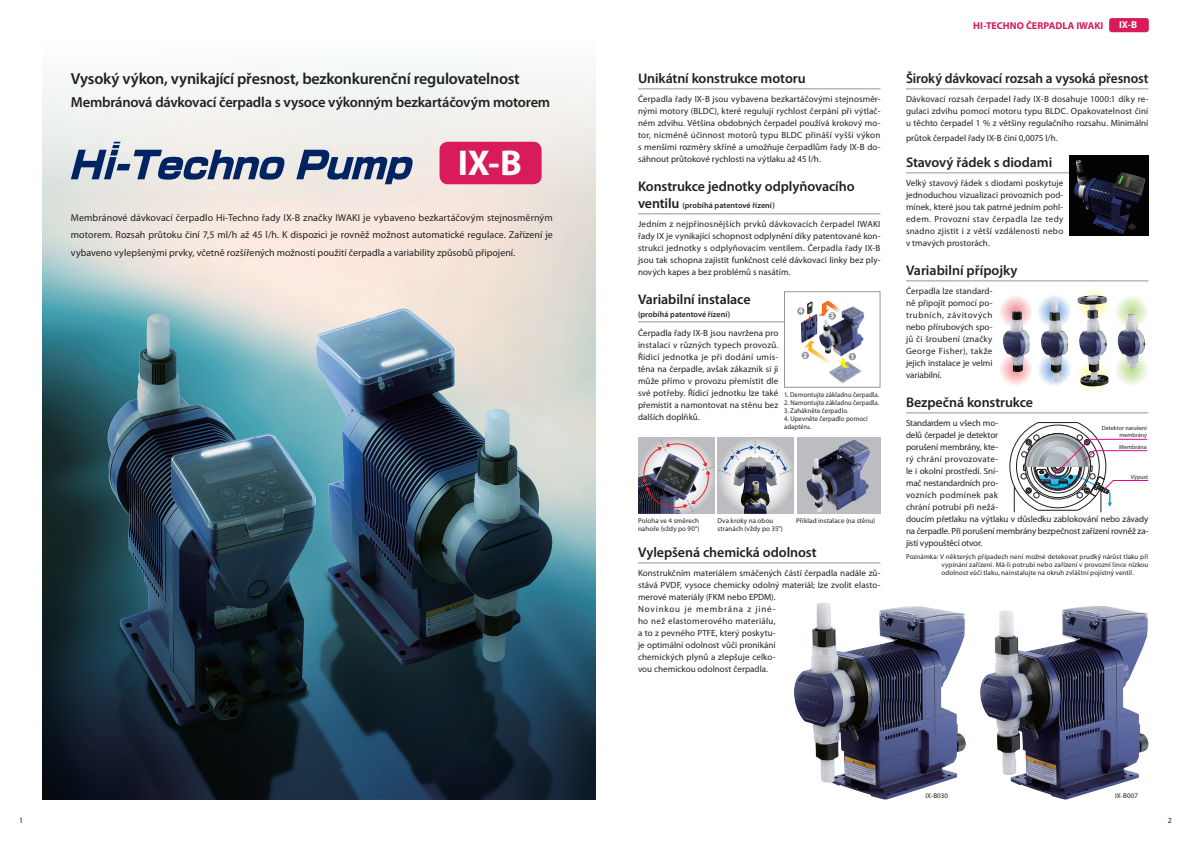
<style>
.page{position:relative;width:1191px;height:842px;background:#fff}
.page>*{position:absolute;margin:0;border:0;box-sizing:border-box;transform-origin:0 0}
.t1{font:700 36px "Myriad Pro";color:#fff}
.t2{font:600 16px "Myriad Pro";letter-spacing:-.015em;color:#231f20}
.t3{font:600 14.5px "Myriad Pro";letter-spacing:-.015em;color:#231f20}
.t4{font:600 14px "Myriad Pro";letter-spacing:-.005em;color:#231f20}
.t5{font:600 14px "Myriad Pro";letter-spacing:-.005em;color:#231f20;scale:.96 1}
.t6{font:10px/17.5px "Myriad Pro";color:#231f20;text-align:justify}
.t7{font:700 10px "Myriad Pro";color:#d91a5b}
.t8{font:700 10px "Myriad Pro";color:#fff}
.t9{font:9px/12px "Myriad Pro";letter-spacing:.005em;color:#231f20;text-align:justify}
.t10{font:600 8px "Myriad Pro";letter-spacing:.01em;color:#231f20}
.t11{font:8px "Myriad Pro";color:#231f20}
.t12{font:700 7.3px "Myriad Pro";color:#fff}
.t13{font:7px/8px "Myriad Pro";letter-spacing:.015em;color:#231f20}
.t14{font:7px/8px "Myriad Pro";letter-spacing:.015em;color:#231f20;scale:.95 1}
.t15{font:6px/7.2px "Myriad Pro";color:#231f20;text-align:right}
.s1{font-size:14px}
</style>
<div class="page">
<img style="left:43px;top:66px;width:552px;height:733px">
<div style="left:1109px;top:18px;width:39px;height:14px;background:#d91a5b;border-radius:3px"></div>
<hr style="left:638px;top:88px;width:242px;height:1px;background:#939598">
<hr style="left:638px;top:213px;width:242px;height:1px;background:#939598">
<hr style="left:638px;top:321px;width:146px;height:1px;background:#939598">
<hr style="left:638px;top:562px;width:242px;height:1px;background:#939598">
<hr style="left:906px;top:88px;width:242px;height:1px;background:#939598">
<hr style="left:906px;top:172px;width:163px;height:1px;background:#939598">
<hr style="left:906px;top:280px;width:242px;height:1px;background:#939598">
<hr style="left:906px;top:412px;width:242px;height:1px;background:#939598">
<div style="left:439px;top:142px;width:102px;height:42px;background:#d91a5b;border-radius:9px"></div>
<svg style="left:296px;top:150px;width:116px;height:34px;background:#8592aa"></svg>
<svg style="left:71px;top:142px;width:213px;height:38px;background:#96a1b5"></svg>
<img style="left:1069px;top:156px;width:79px;height:79px">
<img style="left:794px;top:602px;width:171px;height:197px">
<img style="left:980px;top:606px;width:168px;height:194px">
<svg style="left:1075px;top:287px;width:35px;height:34px"></svg>
<svg style="left:1114px;top:294px;width:34px;height:34px"></svg>
<svg style="left:1036px;top:294px;width:35px;height:34px"></svg>
<svg style="left:998px;top:294px;width:34px;height:34px"></svg>
<svg style="left:1075px;top:359px;width:35px;height:34px"></svg>
<svg style="left:1114px;top:352px;width:34px;height:34px"></svg>
<svg style="left:1036px;top:352px;width:35px;height:34px"></svg>
<svg style="left:998px;top:352px;width:34px;height:34px"></svg>
<img style="left:1003px;top:310px;width:26px;height:62px">
<img style="left:1041px;top:300px;width:27px;height:82px">
<img style="left:1077px;top:296px;width:31px;height:90px">
<img style="left:1117px;top:314px;width:28px;height:54px">
<img style="left:800px;top:300px;width:65px;height:83px">
<svg style="left:837px;top:358px;width:12px;height:10px"></svg>
<svg style="left:804px;top:341px;width:27px;height:23px"></svg>
<svg style="left:807px;top:314px;width:5px;height:7px"></svg>
<svg style="left:818px;top:301px;width:24px;height:15px"></svg>
<div style="left:848px;top:353px;width:8px;height:7px;background:#939598;border-radius:50%"></div>
<div style="left:801px;top:352px;width:8px;height:7px;background:#939598;border-radius:50%"></div>
<div style="left:828px;top:312px;width:8px;height:8px;background:#939598;border-radius:50%"></div>
<div style="left:797px;top:307px;width:7px;height:8px;background:#939598;border-radius:50%"></div>
<div style="left:784px;top:291px;width:96px;height:97px;border:1px solid #939598"></div>
<div style="left:638px;top:437px;width:76px;height:77px;background:#bcbdc0"></div>
<div style="left:717px;top:437px;width:77px;height:77px;background:#bcbdc0"></div>
<img style="left:638px;top:512px;width:44px;height:2px">
<img style="left:744px;top:512px;width:23px;height:2px">
<svg style="left:638px;top:439px;width:154px;height:73px"></svg>
<div style="left:797px;top:437px;width:83px;height:77px;background:#bcbdc0"></div>
<img style="left:806px;top:440px;width:64px;height:72px">
<svg style="left:1009px;top:422px;width:139px;height:90px"></svg>
<h2 class="t2" style="left:71px;top:69px;width:450px">Vysoký výkon, vynikající přesnost, bezkonkurenční regulovatelnost</h2>
<h3 class="t3" style="left:71px;top:93px;width:481px">Membránová dávkovací čerpadla s vysoce výkonným bezkartáčovým motorem</h3>
<h1 class="t1" style="left:458px;top:139px;width:65px">IX-B</h1>
<p class="t6" style="left:71px;top:209px;width:483px">Membránové dávkovací čerpadlo Hi-Techno řady IX-B značky IWAKI je vybaveno bezkartáčovým stejnosměrným motorem. Rozsah průtoku činí 7,5 ml/h až 45 l/h. K dispozici je rovněž možnost automatické regulace. Zařízení je vybaveno vylepšenými prvky, včetně rozšířených možností použití čerpadla a variability způsobů připojení.</p>
<h3 class="t4" style="left:638px;top:69px;width:169px">Unikátní konstrukce motoru</h3>
<p class="t9" style="left:638px;top:93px;width:244px">Čerpadla řady IX-B jsou vybavena bezkartáčovými stejnosměr&shy;nými motory (BLDC), které regulují rychlost čerpání při výtlač&shy;ném zdvihu. Většina obdobných čerpadel používá krokový mo&shy;tor, nicméně účinnost motorů typu BLDC přináší vyšší výkon s menšími rozměry skříně a umožňuje čerpadlům řady IX-B do&shy;sáhnout průtokové rychlosti na výtlaku až 45 l/h.</p>
<h3 class="t4" style="left:638px;top:177px;width:218px">Konstrukce jednotky odplyňovacího</h3>
<p class="t10" style="left:638px;top:200px;width:138px"><span class="s1">ventilu</span> (probíhá patentové řízení)</p>
<p class="t9" style="left:638px;top:218px;width:244px">Jedním z nejpřínosnějších prvků dávkovacích čerpadel IWAKI řady IX je vynikající schopnost odplynění díky patentované kon&shy;strukci jednotky s odplyňovacím ventilem. Čerpadla řady IX-B jsou tak schopna zajistit funkčnost celé dávkovací linky bez ply&shy;nových kapes a bez problémů s nasátím.</p>
<h3 class="t4" style="left:638px;top:290px;width:114px">Variabilní instalace</h3>
<p class="t10" style="left:638px;top:309px;width:94px">(probíhá patentové řízení)</p>
<p class="t9" style="left:638px;top:327px;width:142px">Čerpadla řady IX-B jsou navržena pro instalaci v různých typech provozů.<br>Řídicí jednotka je při dodání umís&shy;těna na čerpadle, avšak zákazník si ji může přímo v provozu přemístit dle své potřeby. Řídicí jednotku lze také přemístit a namontovat na stěnu bez dalších doplňků.</p>
<p class="t12" style="left:799px;top:306px;width:6px">4</p>
<p class="t12" style="left:830px;top:311px;width:6px">3</p>
<p class="t12" style="left:803px;top:350px;width:6px">2</p>
<p class="t12" style="left:850px;top:352px;width:6px">1</p>
<p class="t14" style="left:784px;top:391px;width:102px">1. Demontujte základnu čerpadla.</p>
<p class="t14" style="left:784px;top:399px;width:102px">2. Namontujte základnu čerpadla.</p>
<p class="t14" style="left:784px;top:407px;width:69px">3. Zahákněte čerpadlo.</p>
<p class="t14" style="left:784px;top:415px;width:90px">4. Upevněte čerpadlo pomocí adaptéru.</p>
<p class="t13" style="left:638px;top:516px;width:63px">Poloha ve 4 směrech nahoře (vždy po 90°)</p>
<p class="t13" style="left:717px;top:516px;width:67px">Dva kroky na obou stranách (vždy po 35°)</p>
<p class="t13" style="left:796px;top:516px;width:81px">Příklad instalace (na stěnu)</p>
<h3 class="t4" style="left:638px;top:543px;width:180px">Vylepšená chemická odolnost</h3>
<p class="t9" style="left:638px;top:567px;width:244px;text-align:left">Konstrukčním materiálem smáčených částí čerpadla nadále zů&shy;stává PVDF, vysoce chemicky odolný materiál; lze zvolit elasto&shy;merové materiály (FKM nebo EPDM).<br>Novinkou je membrána z jiné-<br>ho než elastomerového materiálu,<br>a to z pevného PTFE, který poskytu-<br>je optimální odolnost vůči pronikání<br>chemických plynů a zlepšuje celko-<br>vou chemickou odolnost čerpadla.</p>
<p class="t7" style="left:973px;top:19px;width:132px">HI-TECHNO ČERPADLA IWAKI</p>
<p class="t8" style="left:1119px;top:19px;width:20px">IX-B</p>
<h3 class="t5" style="left:906px;top:69px;width:254px">Široký dávkovací rozsah a vysoká přesnost</h3>
<p class="t9" style="left:906px;top:93px;width:244px">Dávkovací rozsah čerpadel řady IX-B dosahuje 1000:1 díky re&shy;gulaci zdvihu pomocí motoru typu BLDC. Opakovatelnost činí u těchto čerpadel 1 % z většiny regulačního rozsahu. Minimální</p>
<p class="t9" style="left:906px;top:132px;width:153px">průtok čerpadel řady IX-B činí 0,0075 l/h.</p>
<h3 class="t4" style="left:906px;top:153px;width:148px">Stavový řádek s diodami</h3>
<p class="t9" style="left:906px;top:177px;width:159px">Velký stavový řádek s diodami poskytuje jednoduchou vizualizaci provozních pod&shy;mínek, které jsou tak patrné jedním pohl&shy;edem. Provozní stav čerpadla lze tedy snadno zjistit i z větší vzdálenosti nebo v tmavých prostorách.</p>
<h3 class="t4" style="left:906px;top:261px;width:113px">Variabilní přípojky</h3>
<p class="t9" style="left:906px;top:285px;width:88px">Čerpadla lze standard&shy;ně připojit pomocí po&shy;trubních, závitových nebo přírubových spo&shy;jů či šroubení (značky George Fisher), takže jejich instalace je velmi variabilní.</p>
<h3 class="t4" style="left:906px;top:393px;width:128px">Bezpečná konstrukce</h3>
<p class="t9" style="left:906px;top:417px;width:244px;text-align:left">Standardem u všech mo-<br>delů čerpadel je detektor<br>porušení membrány, kte-<br>rý chrání provozovate-<br>le i okolní prostředí. Sní-<br>mač nestandardních pro-<br>vozních podmínek pak<br>chrání potrubí při nežá-<br>doucím přetlaku na výtlaku v důsledku zablokování nebo závady na čerpadle. Při porušení membrány bezpečnost zařízení rovněž za&shy;jistí vypouštěcí otvor.</p>
<p class="t13" style="left:941px;top:552px;width:208px;text-align:justify;text-indent:-35px">Poznámka: V některých případech není možné detekovat prudký nárůst tlaku při vypínání zařízení. Má-li potrubí nebo zařízení v provozní lince nízkou odolnost vůči tlaku, nainstalujte na okruh zvláštní pojistný ventil.</p>
<p class="t15" style="left:1102px;top:424px;width:47px">Detektor narušení membrány</p>
<p class="t15" style="left:1130px;top:473px;width:19px">Výpust</p>
<p class="t15" style="left:1119px;top:443px;width:29px">Membrána</p>
<p class="t13" style="left:925px;top:792px;width:24px">IX-B030</p>
<p class="t13" style="left:1115px;top:792px;width:24px">IX-B007</p>
<p class="t11" style="left:19px;top:816px;width:6px">1</p>
<p class="t11" style="left:1167px;top:816px;width:6px">2</p>
</div>
